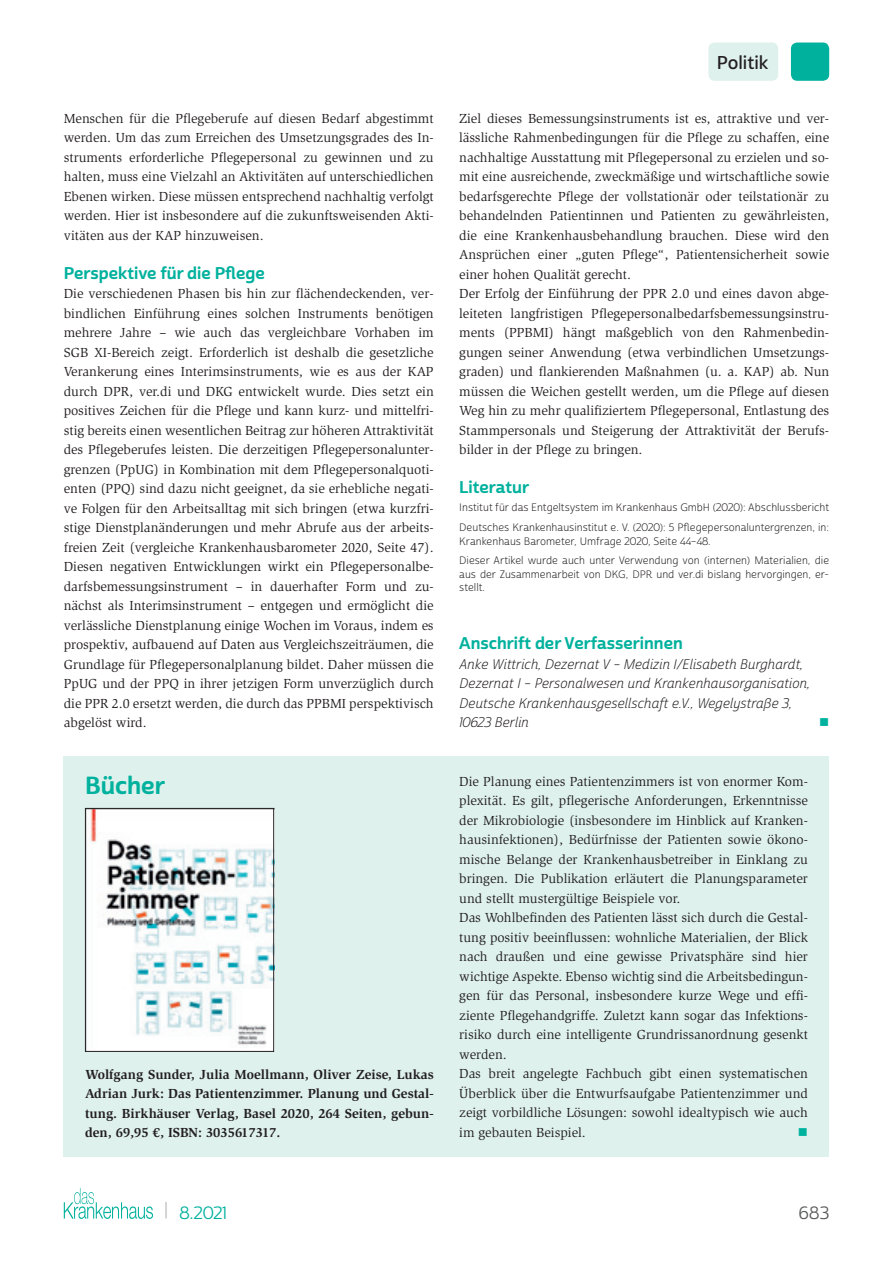
<style>
.page{position:relative;width:893px;height:1263px;background:#fff}
.page>*{position:absolute;margin:0;border:0;box-sizing:border-box;transform-origin:0 0}
.t1{font:24px "Cabrito Sans Nor Bol";color:#00b19d}
.t2{font:18px "Cabrito Sans Nor Dem";letter-spacing:-.005em;color:#231f20}
.t3{font:17.25px "Cabrito Sans Nor Reg";color:#00b19d}
.t4{font:17.25px "Cabrito Sans Nor Reg";color:#57585a}
.t5{font:16.5px "Cabrito Sans Nor Bol";color:#00b19d}
.t6{font:13.5px/19.5px "Slimbach Std";color:#231f20;text-align:justify}
.t7{font:700 13.5px/19.5px "Slimbach Std";color:#231f20;text-align:justify}
.t8{font:13.5px/19.5px "Cabrito Sans Nor Boo It";color:#231f20}
.t9{font:13.5px "Wingdings";color:#00b19d}
.t10{font:10.5px/20px "Cabrito Sans Nor Boo";color:#231f20}
.s1{font-size:18.9px;color:#bcbdc0}
</style>
<div class="page">
<svg style="left:64px;top:1188px;width:89px;height:31px"></svg>
<div style="left:791px;top:43px;width:38px;height:38px;background:#00b19d;border-radius:6px"></div>
<div style="left:708px;top:43px;width:70px;height:38px;background:#def1ed;border-radius:6px"></div>
<div style="left:64px;top:756px;width:765px;height:400px;background:#def1ed"></div>
<img style="left:87px;top:810px;width:185px;height:240px">
<div style="left:85px;top:808px;width:189px;height:244px;border:1px solid #231f20"></div>
<p class="t6" style="left:64px;top:109px;width:371px">Menschen für die Pflegeberufe auf diesen Bedarf abgestimmt werden. Um das zum Erreichen des Umsetzungsgrades des In&shy;struments erforderliche Pflegepersonal zu gewinnen und zu halten, muss eine Vielzahl an Aktivitäten auf unterschiedlichen Ebenen wirken. Diese müssen entsprechend nachhaltig verfolgt werden. Hier ist insbesondere auf die zukunftsweisenden Akti&shy;vitäten aus der KAP hinzuweisen.</p>
<p class="t5" style="left:64px;top:263px;width:203px">Perspektive für die Pflege</p>
<p class="t6" style="left:64px;top:284px;width:371px">Die verschiedenen Phasen bis hin zur flächendeckenden, ver&shy;bindlichen Einführung eines solchen Instruments benötigen mehrere Jahre – wie auch das vergleichbare Vorhaben im SGB XI-Bereich zeigt. Erforderlich ist deshalb die gesetzliche Verankerung eines Interimsinstruments, wie es aus der KAP durch DPR, ver.di und DKG entwickelt wurde. Dies setzt ein positives Zeichen für die Pflege und kann kurz- und mittelfri&shy;stig bereits einen wesentlichen Beitrag zur höheren Attraktivität des Pflegeberufes leisten. Die derzeitigen Pflegepersonalunter&shy;grenzen (PpUG) in Kombination mit dem Pflegepersonalquoti&shy;enten (PPQ) sind dazu nicht geeignet, da sie erhebliche negati&shy;ve Folgen für den Arbeitsalltag mit sich bringen (etwa kurzfri&shy;stige Dienstplanänderungen und mehr Abrufe aus der arbeits&shy;freien Zeit (vergleiche Krankenhausbarometer 2020, Seite 47).<br>Diesen negativen Entwicklungen wirkt ein Pflegepersonalbe&shy;darfsbemessungsinstrument – in dauerhafter Form und zu&shy;nächst als Interimsinstrument – entgegen und ermöglicht die verlässliche Dienstplanung einige Wochen im Voraus, indem es prospektiv, aufbauend auf Daten aus Vergleichszeiträumen, die Grundlage für Pflegepersonalplanung bildet. Daher müssen die PpUG und der PPQ in ihrer jetzigen Form unverzüglich durch die PPR 2.0 ersetzt werden, die durch das PPBMI perspektivisch abgelöst wird.</p>
<h1 class="t1" style="left:85px;top:771px;width:82px">Bücher</h1>
<p class="t7" style="left:85px;top:1064px;width:350px">Wolfgang Sunder, Julia Moellmann, Oliver Zeise, Lukas Adrian Jurk: Das Patientenzimmer. Planung und Gestal&shy;tung. Birkhäuser Verlag, Basel 2020, 264 Seiten, gebun&shy;den, 69,95 €, ISBN: 3035617317.</p>
<h2 class="t2" style="left:717px;top:51px;width:53px">Politik</h2>
<p class="t6" style="left:459px;top:109px;width:371px;text-align:left">Ziel dieses Bemessungsinstruments ist es, attraktive und ver&shy;lässliche Rahmenbedingungen für die Pflege zu schaffen, eine nachhaltige Ausstattung mit Pflegepersonal zu erzielen und so&shy;mit eine ausreichende, zweckmäßige und wirtschaftliche sowie bedarfsgerechte Pflege der vollstationär oder teilstationär zu behandelnden Patientinnen und Patienten zu gewährleisten, die eine Krankenhausbehandlung brauchen. Diese wird den Ansprüchen einer „guten Pflege“, Patientensicherheit sowie einer hohen Qualität gerecht.<br>Der Erfolg der Einführung der PPR 2.0 und eines davon abge&shy;leiteten langfristigen Pflegepersonalbedarfsbemessungsinstru&shy;ments (PPBMI) hängt maßgeblich von den Rahmenbedin&shy;gungen seiner Anwendung (etwa verbindlichen Umsetzungs&shy;graden) und flankierenden Maßnahmen (u. a. KAP) ab. Nun müssen die Weichen gestellt werden, um die Pflege auf diesen Weg hin zu mehr qualifiziertem Pflegepersonal, Entlastung des Stammpersonals und Steigerung der Attraktivität der Berufs&shy;bilder in der Pflege zu bringen.</p>
<p class="t5" style="left:459px;top:477px;width:71px">Literatur</p>
<p class="t10" style="left:459px;top:498px;width:371px">Institut für das Entgeltsystem im Krankenhaus GmbH (2020): Abschlussbericht<br>Deutsches Krankenhausinstitut e. V. (2020): 5 Pflegepersonaluntergrenzen, in:</p>
<p class="t10" style="left:459px;top:531px;width:371px">Krankenhaus Barometer, Umfrage 2020, Seite 44–48.<br>Dieser Artikel wurde auch unter Verwendung von (internen) Materialien, die</p>
<p class="t10" style="left:459px;top:568px;width:371px;line-height:13.5px">aus der Zusammenarbeit von DKG, DPR und ver.di bislang hervorgingen, er&shy;stellt.</p>
<p class="t5" style="left:459px;top:633px;width:225px">Anschrift der Verfasserinnen</p>
<p class="t8" style="left:459px;top:655px;width:352px">Anke Wittrich, Dezernat V – Medizin I/Elisabeth Burghardt, Dezernat I – Personalwesen und Krankenhausorganisation, Deutsche Krankenhausgesellschaft e.V., Wegelystraße 3, 10623 Berlin</p>
<p class="t9" style="left:819px;top:715px;width:12px">■</p>
<p class="t6" style="left:459px;top:772px;width:350px;text-align:left">Die Planung eines Patientenzimmers ist von enormer Kom&shy;plexität. Es gilt, pflegerische Anforderungen, Erkenntnisse der Mikrobiologie (insbesondere im Hinblick auf Kranken&shy;hausinfektionen), Bedürfnisse der Patienten sowie ökono&shy;mische Belange der Krankenhausbetreiber in Einklang zu bringen. Die Publikation erläutert die Planungsparameter und stellt mustergültige Beispiele vor.<br>Das Wohlbefinden des Patienten lässt sich durch die Gestal&shy;tung positiv beeinflussen: wohnliche Materialien, der Blick nach draußen und eine gewisse Privatsphäre sind hier wichtige Aspekte. Ebenso wichtig sind die Arbeitsbedingun&shy;gen für das Personal, insbesondere kurze Wege und effi&shy;ziente Pflegehandgriffe. Zuletzt kann sogar das Infektions&shy;risiko durch eine intelligente Grundrissanordnung gesenkt werden.<br>Das breit angelegte Fachbuch gibt einen systematischen Überblick über die Entwurfsaufgabe Patientenzimmer und zeigt vorbildliche Lösungen: sowohl idealtypisch wie auch im gebauten Beispiel.</p>
<p class="t9" style="left:798px;top:1125px;width:12px">■</p>
<p class="t3" style="left:164px;top:1202px;width:64px"><span class="s1">|</span> 8.2021</p>
<p class="t4" style="left:799px;top:1202px;width:32px">683</p>
</div>
